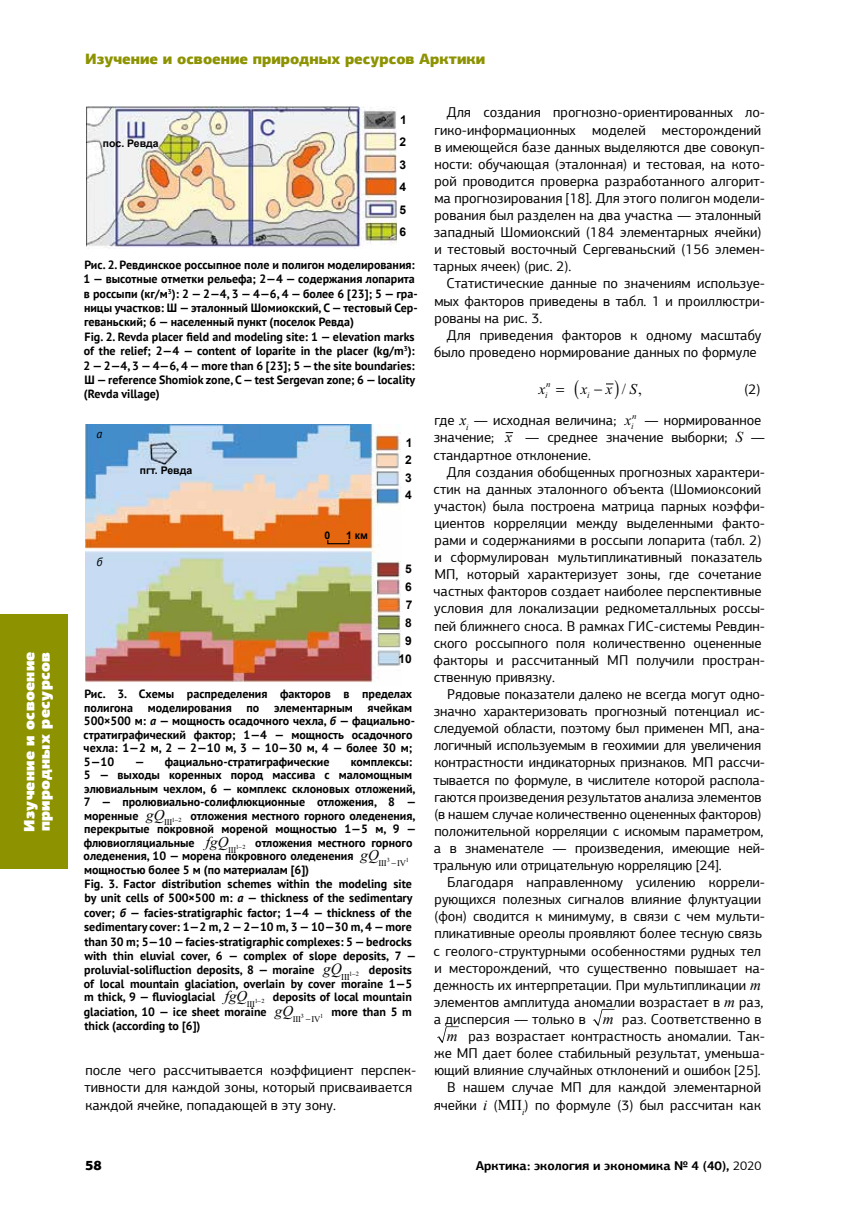
<style>
.page{position:relative;width:868px;height:1208px;background:#fff}
.page>*{position:absolute;margin:0;border:0;box-sizing:border-box;transform-origin:0 0}
.t1{font:900 15px "PF Agora Sans Pro";color:#8d9300}
.t2{font:900 15px/15px "PF Agora Sans Pro";letter-spacing:.02em;color:#fff}
.t3{font:italic 15px "Times New Roman";color:#000}
.t4{font:15px "Times New Roman";color:#000}
.t5{font:14.25px/17.1px "PF Agora Sans Pro";color:#000}
.t6{font:900 13.5px "PF Agora Sans Pro";color:#000}
.t7{font:700 12.75px "PF Agora Sans Pro";color:#000}
.t8{font:700 12px/13.5px "PT Sans";color:#000}
.t9{font:700 12px/22.5px "Arial";color:#000;text-align:justify}
.t10{font:italic 12px "PT Sans";color:#000}
.t11{font:700 10.5px "Arial";color:#000}
.t12{font:italic 8.7px "Times New Roman";color:#000}
.t13{font:6.3px "Times New Roman";color:#000}
.s1{font-style:italic}
.s2{font-family:"Times New Roman";font-weight:400;font-style:italic;font-size:15px}
.s3{font-family:"Times New Roman";font-weight:400;font-style:italic;font-size:15.6px}
.s4{font-family:"Times New Roman";font-style:italic;font-size:15px}
.s5{font-family:"Times New Roman";font-size:15px}
.s6{font-weight:400}
</style>
<div class="page">
<div style="left:0;top:614px;width:68px;height:254px;background:#8d9300"></div>
<svg style="left:592px;top:1009px;width:22px;height:16px"></svg>
<svg style="left:437px;top:1026px;width:21px;height:16px"></svg>
<img style="left:87px;top:106px;width:309px;height:143px">
<img style="left:85px;top:424px;width:315px;height:258px">
<div style="left:327px;top:539px;width:22px;height:5px;border:1px solid #000"></div>
<svg style="left:606px;top:383px;width:8px;height:2px"></svg>
<p class="t2" style="left:22px;top:832px;width:182px;rotate:-90deg">Изучение и освоение природных ресурсов</p>
<p class="t1" style="left:85px;top:49px;width:402px">Изучение и освоение природных ресурсов Арктики</p>
<p class="t11" style="left:103px;top:136px;width:57px">пос. Ревда</p>
<p class="t9" style="left:399px;top:108px;width:9px">1<br>2<br>3<br>4<br>5<br>6</p>
<p class="t8" style="left:83px;top:257px;width:336px;line-height:14.4px">Рис. 2. Ревдинское россыпное поле и полигон моделирования:<br>1 — высотные отметки рельефа; 2—4 — содержания лопарита в россыпи (кг/м<sup>3</sup>): 2 — 2—4, 3 — 4—6, 4 — более 6 [23]; 5 — гра&shy;ницы участков: Ш — эталонный Шомиокский, С — тестовый Сер&shy;геваньский; 6 — населенный пункт (поселок Ревда)<br>Fig. 2. Revda placer field and modeling site: 1 — elevation marks of the relief; 2—4 — content of loparite in the placer (kg/m<sup>3</sup>):<br>2 — 2—4, 3 — 4—6, 4 — more than 6 [23]; 5 — the site boundaries:<br>Ш — reference Shomiok zone, C — test Sergevan zone; 6 — locality (Revda village)</p>
<p class="t10" style="left:96px;top:426px;width:7px">а</p>
<p class="t10" style="left:96px;top:554px;width:7px">б</p>
<p class="t11" style="left:140px;top:463px;width:54px">пгт. Ревда</p>
<p class="t11" style="left:324px;top:527px;width:7px">0</p>
<p class="t11" style="left:346px;top:527px;width:23px">1 км</p>
<p class="t9" style="left:405px;top:434px;width:9px;line-height:17.2px">1<br>2<br>3<br>4</p>
<p class="t9" style="left:398px;top:560px;width:16px;line-height:18px;text-align:right">5<br>6<br>7<br>8<br>9<br>10</p>
<p class="t8" style="left:84px;top:687px;width:333px">Рис. 3. Схемы распределения факторов в пределах полигона моделирования по элементарным ячейкам 500×500 м: <span class="s1">а</span> — мощность осадочного чехла, <span class="s1">б</span> — фациально&shy;стратиграфический фактор; 1—4 — мощность осадочного чехла: 1—2 м, 2 — 2—10 м, 3 — 10—30 м, 4 — более 30 м; 5—10</p>
<p class="t8" style="left:135px;top:754px;width:196px">— фациально-стратиграфические</p>
<p class="t8" style="left:84px;top:754px;width:334px;text-indent:267px">комплексы:<br>5 — выходы коренных пород массива с маломощным элювиальным чехлом, 6 — комплекс склоновых отложений, 7 — пролювиально-солифлюкционные отложения, 8 — моренные <span class="s2">gQ</span><sub>III</sub><sub>1</sub> <sub>2</sub></p>
<p class="t8" style="left:84px;top:808px;width:334px;text-align:justify;text-indent:91px">− отложения местного горного оледенения, перекрытые покровной мореной мощностью 1—5 м, 9 — флювиогляциальные <span class="s2">fgQ</span><sub>III</sub><sub>1</sub> <sub>2</sub></p>
<p class="t8" style="left:84px;top:835px;width:330px;text-indent:155px">− отложения местного горного оледенения, 10 — морена покровного оледенения <span class="s2">gQ</span><sub>III</sub> <sub>IV</sub></p>
<p class="t13" style="left:386px;top:856px;width:5px">3</p>
<p class="t13" style="left:406px;top:856px;width:5px">1</p>
<p class="t8" style="left:84px;top:862px;width:334px;line-height:14.2px">мощностью более 5 м (по материалам [6])<br>Fig. 3. Factor distribution schemes within the modeling site by unit cells of 500×500 m: <span class="s1">a</span> — thickness of the sedimentary cover; <span class="s1">б</span> — facies-stratigraphic factor; 1—4 — thickness of the sedimentary cover: 1—2 m, 2 — 2—10 m, 3 — 10—30 m, 4 — more than 30 m; 5—10 — facies-stratigraphic complexes: 5 — bedrocks with thin eluvial cover, 6 — complex of slope deposits, 7 — proluvial-solifluction deposits, 8 — moraine <span class="s3">gQ</span><sub>III</sub><sub>1</sub> <sub>2</sub>− deposits of local mountain glaciation, overlain by cover moraine 1—5 m thick, 9 — fluvioglacial <span class="s2">fgQ</span><sub>III</sub><sub>1</sub> <sub>2</sub></p>
<p class="t8" style="left:84px;top:989px;width:329px;line-height:14.4px;text-indent:174px">− deposits of local mountain glaciation, 10 — ice sheet moraine <span class="s2">gQ</span><sub>III</sub> <sub>IV</sub></p>
<p class="t13" style="left:301px;top:1012px;width:5px">3</p>
<p class="t13" style="left:320px;top:1012px;width:5px">1</p>
<p class="t8" style="left:331px;top:1004px;width:82px">more than 5 m</p>
<p class="t8" style="left:84px;top:1019px;width:118px">thick (according to [6])</p>
<p class="t5" style="left:85px;top:1062px;width:333px">после чего рассчитывается коэффициент перспек&shy;тивности для каждой зоны, который присваивается каждой ячейке, попадающей в эту зону.</p>
<p class="t5" style="left:433px;top:104px;width:333px;text-indent:13px">Для создания прогнозно-ориентированных ло&shy;гико-информационных моделей месторождений в имеющейся базе данных выделяются две совокуп&shy;ности: обучающая (эталонная) и тестовая, на кото&shy;рой проводится проверка разработанного алгорит&shy;ма прогнозирования [18]. Для этого полигон модели&shy;рования был разделен на два участка — эталонный западный Шомиокский (184 элементарных ячейки) и тестовый восточный Сергеваньский (156 элемен&shy;тарных ячеек) (рис. 2).</p>
<p class="t5" style="left:434px;top:275px;width:332px;text-align:justify;text-indent:12px">Статистические данные по значениям используе&shy;мых факторов приведены в табл. 1 и проиллюстри&shy;рованы на рис. 3.</p>
<p class="t5" style="left:434px;top:326px;width:329px;text-indent:13px">Для приведения факторов к одному масштабу было проведено нормирование данных по формуле</p>
<p class="t3" style="left:538px;top:378px;width:8px">x</p>
<p class="t3" style="left:580px;top:378px;width:58px">xxS</p>
<p class="t12" style="left:545px;top:389px;width:4px">i</p>
<p class="t12" style="left:546px;top:378px;width:6px">n</p>
<p class="t12" style="left:587px;top:389px;width:17px">−i</p>
<p class="t4" style="left:621px;top:380px;width:22px">/ ,</p>
<p class="t5" style="left:744px;top:380px;width:18px">(2)</p>
<p class="t5" style="left:434px;top:412px;width:201px">где <span class="s4">x</span><sub>i</sub> — исходная величина; <span class="s4">x</span><sub>i</sub></p>
<p class="t12" style="left:632px;top:410px;width:6px">n</p>
<p class="t5" style="left:433px;top:412px;width:333px;text-indent:211px">— нормированное значение; <span class="s4">x</span> — среднее значение выборки; <span class="s4">S</span> — стандартное отклонение.</p>
<p class="t5" style="left:433px;top:463px;width:333px;text-indent:13px">Для создания обобщенных прогнозных характери&shy;стик на данных эталонного объекта (Шомиоксокий участок) была построена матрица парных коэффи&shy;циентов корреляции между выделенными факто&shy;рами и содержаниями в россыпи лопарита (табл. 2) и сформулирован мультипликативный показатель МП, который характеризует зоны, где сочетание частных факторов создает наиболее перспективные условия для локализации редкометалльных россы&shy;пей ближнего сноса. В рамках ГИС-системы Ревдин&shy;ского россыпного поля количественно оцененные факторы и рассчитанный МП получили простран&shy;ственную привязку.</p>
<p class="t5" style="left:433px;top:685px;width:333px;text-indent:14px">Рядовые показатели далеко не всегда могут одно&shy;значно характеризовать прогнозный потенциал ис&shy;следуемой области, поэтому был применен МП, ана&shy;логичный используемым в геохимии для увеличения контрастности индикаторных признаков. МП рассчи&shy;тывается по формуле, в числителе которой распола&shy;гаются произведения результатов анализа элементов (в нашем случае количественно оцененных факторов) положительной корреляции с искомым параметром, а в знаменателе — произведения, имеющие ней&shy;тральную или отрицательную корреляцию [24].</p>
<p class="t5" style="left:433px;top:873px;width:333px;text-align:right">Благодаря направленному усилению коррели&shy;рующихся полезных сигналов влияние флуктуации (фон) сводится к минимуму, в связи с чем мульти&shy;пликативные ореолы проявляют более тесную связь с геолого-структурными особенностями рудных тел и месторождений, что существенно повышает на&shy;дежность их интерпретации. При мультипликации <span class="s4">m </span>элементов амплитуда аномалии возрастает в <span class="s4">m</span> раз, а дисперсия — только в <span class="s4">m</span> раз. Соответственно в <span class="s4">m</span> раз возрастает контрастность аномалии. Так&shy;же МП дает более стабильный результат, уменьша&shy;ющий влияние случайных отклонений и ошибок [25].<br>В нашем случае МП для каждой элементарной ячейки <span class="s4">i</span> (<span class="s5">МП</span><sub>i</sub>) по формуле (3) был рассчитан как</p>
<p class="t6" style="left:85px;top:1156px;width:18px">58</p>
<p class="t7" style="left:475px;top:1157px;width:287px">Арктика: экология и экономика № 4 (40), <span class="s6">2020</span></p>
</div>
